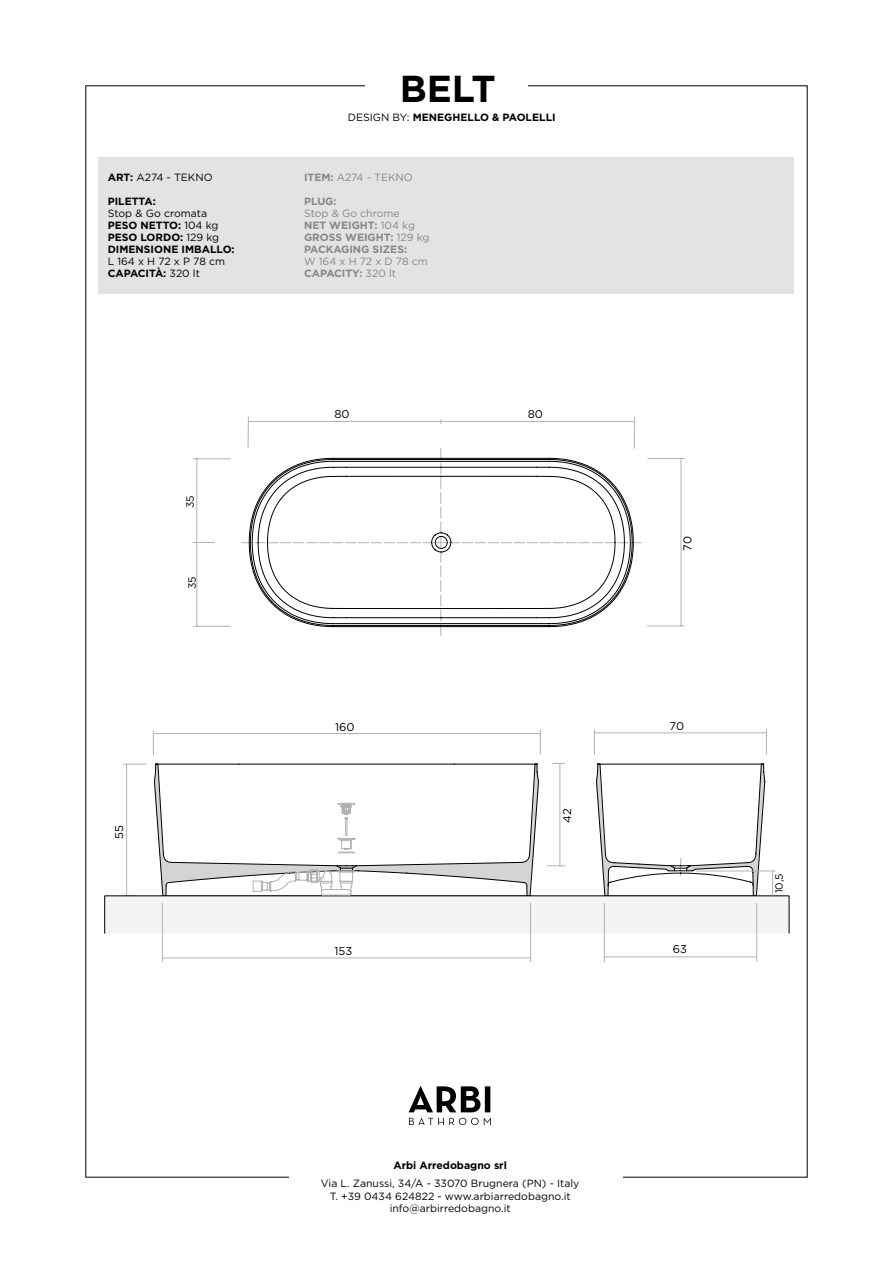
<style>
.page{position:relative;width:893px;height:1263px;background:#fff}
.page>*{position:absolute;margin:0;border:0;box-sizing:border-box;transform-origin:0 0}
.t1{font:700 37.5px "Gotham";color:#000}
.t2{font:11.25px "Gotham";color:#000}
.t3{font:10.5px/12.6px "Gotham";color:#000;text-align:center}
.t4{font:700 10.5px/12px "Gotham";color:#000}
.t5{font:700 10.5px/12px "Gotham";color:#878787}
.t6{font:10.5px/12px "Gotham";color:#878787}
.s1{font-weight:700}
.s2{font-weight:400}
</style>
<div class="page">
<svg style="left:409px;top:1086px;width:81px;height:26px"></svg>
<svg style="left:409px;top:1118px;width:82px;height:7px"></svg>
<div style="left:99px;top:157px;width:695px;height:136px;background:#e3e3e3"></div>
<hr style="left:163px;top:958px;width:367px;height:1px;background:#b3b2b2">
<hr style="left:605px;top:957px;width:152px;height:1px;background:#b3b2b2">
<hr style="left:248px;top:421px;width:387px;height:1px;background:#b3b2b2">
<hr style="left:154px;top:733px;width:386px;height:1px;background:#b3b2b2">
<svg style="left:248px;top:457px;width:386px;height:142px"></svg>
<svg style="left:267px;top:476px;width:348px;height:279px"></svg>
<hr style="left:248px;top:416px;width:1px;height:32px;background:#b3b2b2">
<svg style="left:153px;top:731px;width:1px;height:24px"></svg>
<svg style="left:540px;top:730px;width:1px;height:24px"></svg>
<hr style="left:595px;top:733px;width:171px;height:1px;background:#b3b2b2">
<svg style="left:594px;top:730px;width:1px;height:24px"></svg>
<svg style="left:766px;top:730px;width:1px;height:24px"></svg>
<hr style="left:634px;top:417px;width:1px;height:32px;background:#b3b2b2">
<hr style="left:647px;top:458px;width:38px;height:1px;background:#b3b2b2">
<hr style="left:647px;top:626px;width:37px;height:1px;background:#b3b2b2">
<hr style="left:681px;top:458px;width:1px;height:168px;background:#b3b2b2">
<hr style="left:162px;top:903px;width:1px;height:58px;background:#b3b2b2">
<hr style="left:530px;top:903px;width:1px;height:58px;background:#b3b2b2">
<hr style="left:604px;top:903px;width:1px;height:58px;background:#b3b2b2">
<hr style="left:756px;top:903px;width:1px;height:58px;background:#b3b2b2">
<hr style="left:193px;top:459px;width:37px;height:1px;background:#b3b2b2">
<hr style="left:193px;top:626px;width:38px;height:1px;background:#b3b2b2">
<hr style="left:197px;top:459px;width:1px;height:167px;background:#b3b2b2">
<svg style="left:192px;top:542px;width:23px;height:1px"></svg>
<svg style="left:104px;top:763px;width:685px;height:170px"></svg>
<p class="t3" style="left:108px;top:170px;width:106px"><span class="s1">ART:</span> A274 - TEKNO</p>
<p class="t4" style="left:108px;top:195px;width:50px">PILETTA:</p>
<p class="t4" style="left:108px;top:207px;width:128px"><span class="s2">Stop &amp; Go cromata<br></span>PESO NETTO: <span class="s2">104 kg<br></span>PESO LORDO: <span class="s2">129 kg<br></span>DIMENSIONE IMBALLO:</p>
<p class="t3" style="left:108px;top:255px;width:119px;line-height:12px;text-align:left">L 164 x H 72 x P 78 cm<br><span class="s1">CAPACITÀ:</span> 320 lt</p>
<p class="t3" style="left:184px;top:508px;width:14px;rotate:-90deg">35</p>
<p class="t3" style="left:186px;top:589px;width:14px;rotate:-90deg">35</p>
<p class="t2" style="left:112px;top:839px;width:15px;rotate:-90deg">55</p>
<h1 class="t1" style="left:400px;top:64px;width:97px">BELT</h1>
<p class="t4" style="left:348px;top:111px;width:209px"><span class="s2">DESIGN BY:</span> MENEGHELLO &amp; PAOLELLI</p>
<p class="t6" style="left:304px;top:171px;width:110px"><span class="s1">ITEM:</span> A274 - TEKNO</p>
<p class="t5" style="left:304px;top:195px;width:34px">PLUG:</p>
<p class="t5" style="left:304px;top:207px;width:127px"><span class="s2">Stop &amp; Go chrome<br></span>NET WEIGHT: <span class="s2">104 kg<br></span>GROSS WEIGHT: <span class="s2">129 kg<br></span>PACKAGING SIZES:</p>
<p class="t6" style="left:304px;top:255px;width:125px">W 164 x H 72 x D 78 cm<br><span class="s1">CAPACITY:</span> 320 lt</p>
<p class="t2" style="left:334px;top:407px;width:17px">80</p>
<p class="t2" style="left:528px;top:407px;width:17px">80</p>
<p class="t2" style="left:335px;top:719px;width:21px">160</p>
<p class="t2" style="left:560px;top:822px;width:16px;rotate:-90deg">42</p>
<p class="t2" style="left:680px;top:550px;width:16px;rotate:-90deg">70</p>
<p class="t2" style="left:669px;top:719px;width:16px">70</p>
<p class="t2" style="left:334px;top:944px;width:19px">153</p>
<p class="t2" style="left:673px;top:942px;width:16px">63</p>
<p class="t4" style="left:393px;top:1159px;width:115px">Arbi Arredobagno srl</p>
<p class="t3" style="left:321px;top:1177px;width:260px">Via L. Zanussi, 34/A - 33070 Brugnera (PN) - Italy<br>T. +39 0434 624822 - www.arbiarredobagno.it info@arbirredobagno.it</p>
<p class="t3" style="left:772px;top:893px;width:22px;rotate:-90deg">10,5</p>
</div>
